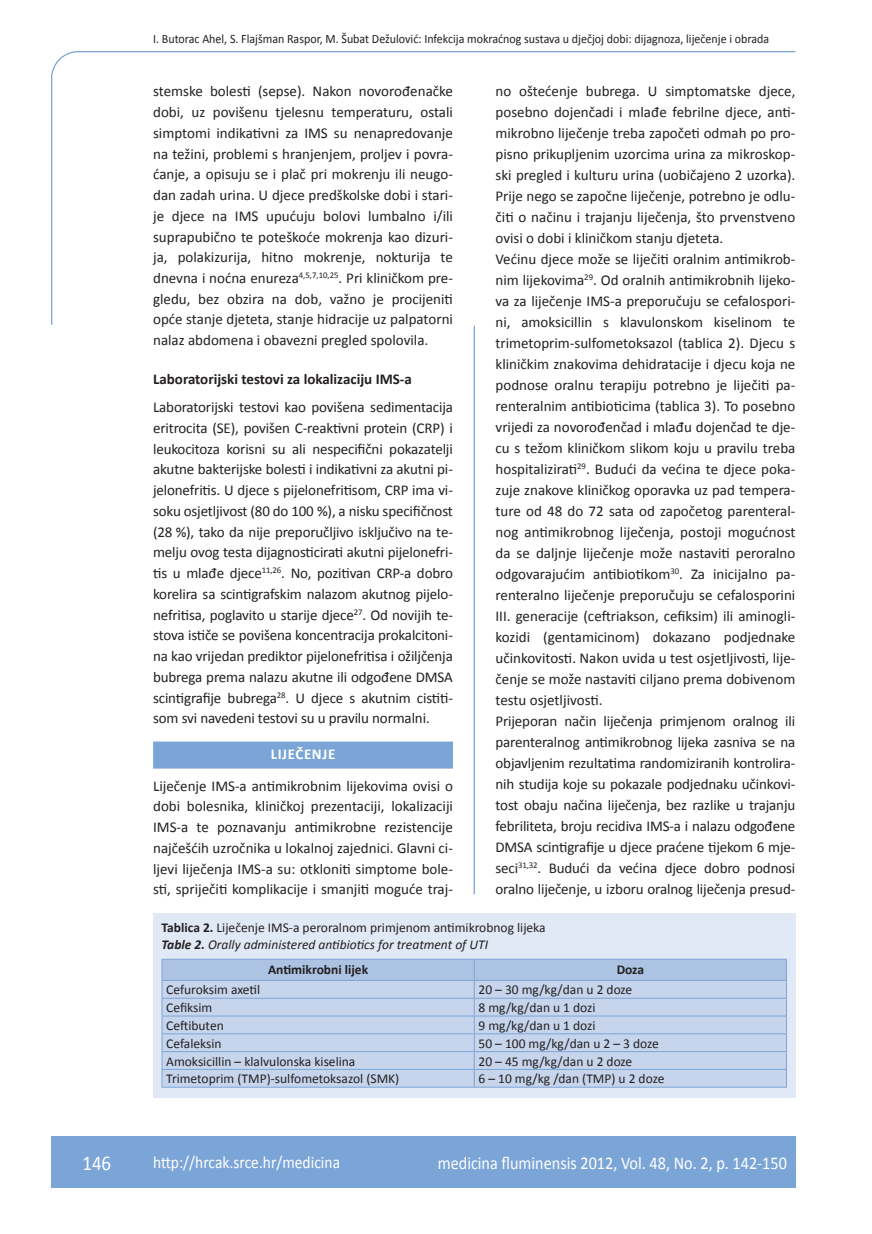
<style>
.page{position:relative;width:872px;height:1234px;background:#fff}
.page>*{position:absolute;margin:0;border:0;box-sizing:border-box;transform-origin:0 0}
.t1{font:21px "Calibri";color:#fff;scale:.9 1}
.t2{font:18px "Calibri";color:#fff;scale:.9 1}
.t3{font:17.25px "Calibri";color:#fff;scale:.9 1}
.osnovni_tekst{font:15px/21px "Calibri";color:#231f20;text-align:justify}
.podnaslov{font:700 15px "Calibri";color:#231f20}
.naslov_ruler{font:700 15px "Calibri";letter-spacing:.04em;color:#fff}
.tablica{font:13.5px "Calibri";color:#231f20}
.potpis_slika{font:13.5px/16.5px "Calibri";color:#231f20}
.tablica-2{font:700 13.5px "Calibri";color:#231f20}
.glava{font:12.75px "Calibri";color:#231f20;scale:.94 1}
.s1{font-weight:700}
.s2{font-weight:700;font-style:italic}
.s3{font-style:italic}
</style>
<div class="page">
<svg style="left:51px;top:51px;width:745px;height:274px"></svg>
<hr style="left:473px;top:325px;width:2px;height:569px;background:#7ca5d7">
<div style="left:51px;top:1135px;width:744px;height:51px;background:#7ca5d7"></div>
<div style="left:153px;top:741px;width:300px;height:27px;background:#7ca5d7"></div>
<div style="left:153px;top:913px;width:642px;height:184px;background:#e1e9f6"></div>
<hr style="left:162px;top:958px;width:312px;height:1px;background:#7ca5d7">
<hr style="left:474px;top:958px;width:313px;height:1px;background:#7ca5d7">
<svg style="left:162px;top:959px;width:625px;height:127px;background:#bdcfe9"></svg>
<hr style="left:162px;top:1086px;width:312px;height:1px;background:#7ca5d7">
<hr style="left:474px;top:1086px;width:313px;height:1px;background:#7ca5d7">
<p class="glava" style="left:153px;top:30px;width:657px">I. Butorac Ahel, S. Flajšman Raspor, M. Šubat Dežulović: Infekcija mokraćnog sustava u dječjoj dobi: dijagnoza, liječenje i obrada</p>
<p class="osnovni_tekst" style="left:153px;top:80px;width:301px">stemske bolesti (sepse). Nakon novorođenačke dobi, uz povišenu tjelesnu temperaturu, ostali simptomi indikativni za IMS su nenapredovanje na težini, problemi s hranjenjem, proljev i povra&shy;ćanje, a opisuju se i plač pri mokrenju ili neugo&shy;dan zadah urina. U djece predškolske dobi i stari&shy;je djece na IMS upućuju bolovi lumbalno i/ili suprapubično te poteškoće mokrenja kao dizuri&shy;ja, polakizurija, hitno mokrenje, nokturija te dnevna i noćna enureza<sup>4,5,7,10,25</sup>. Pri kliničkom pre&shy;gledu, bez obzira na dob, važno je procijeniti opće stanje djeteta, stanje hidracije uz palpatorni nalaz abdomena i obavezni pregled spolovila.</p>
<p class="podnaslov" style="left:153px;top:370px;width:260px">Laboratorijski testovi za lokalizaciju IMS-a</p>
<p class="osnovni_tekst" style="left:153px;top:396px;width:301px">Laboratorijski testovi kao povišena sedimentacija eritrocita (SE), povišen C-reaktivni protein (CRP) i leukocitoza korisni su ali nespecifični pokazatelji akutne bakterijske bolesti i indikativni za akutni pi&shy;jelonefritis. U djece s pijelonefritisom, CRP ima vi&shy;soku osjetljivost (80 do 100 %), a nisku specifičnost (28 %), tako da nije preporučljivo isključivo na te&shy;melju ovog testa dijagnosticirati akutni pijelonefri&shy;tis u mlađe djece<sup>11,26</sup>. No, pozitivan CRP-a dobro korelira sa scintigrafskim nalazom akutnog pijelo&shy;nefritisa, poglavito u starije djece<sup>27</sup>. Od novijih te&shy;stova ističe se povišena koncentracija prokalcitoni&shy;na kao vrijedan prediktor pijelonefritisa i ožiljčenja bubrega prema nalazu akutne ili odgođene DMSA scintigrafije bubrega<sup>28</sup>. U djece s akutnim cistiti&shy;som svi navedeni testovi su u pravilu normalni.</p>
<p class="naslov_ruler" style="left:271px;top:744px;width:66px">LIJEČENJE</p>
<p class="osnovni_tekst" style="left:153px;top:774px;width:301px">Liječenje IMS-a antimikrobnim lijekovima ovisi o dobi bolesnika, kliničkoj prezentaciji, lokalizaciji IMS-a te poznavanju antimikrobne rezistencije najčešćih uzročnika u lokalnoj zajednici. Glavni ci&shy;ljevi liječenja IMS-a su: otkloniti simptome bole&shy;sti, spriječiti komplikacije i smanjiti moguće traj-</p>
<p class="osnovni_tekst" style="left:495px;top:80px;width:301px">no oštećenje bubrega. U simptomatske djece, posebno dojenčadi i mlađe febrilne djece, anti&shy;mikrobno liječenje treba započeti odmah po pro&shy;pisno prikupljenim uzorcima urina za mikroskop&shy;ski pregled i kulturu urina (uobičajeno 2 uzorka).<br>Prije nego se započne liječenje, potrebno je odlu&shy;čiti o načinu i trajanju liječenja, što prvenstveno ovisi o dobi i kliničkom stanju djeteta.</p>
<p class="osnovni_tekst" style="left:495px;top:248px;width:301px">Većinu djece može se liječiti oralnim antimikrob&shy;nim lijekovima<sup>29</sup>. Od oralnih antimikrobnih lijeko&shy;va za liječenje IMS-a preporučuju se cefalospori&shy;ni, amoksicillin s klavulonskom kiselinom te trimetoprim-sulfometoksazol (tablica 2). Djecu s kliničkim znakovima dehidratacije i djecu koja ne podnose oralnu terapiju potrebno je liječiti pa&shy;renteralnim antibioticima (tablica 3). To posebno vrijedi za novorođenčad i mlađu dojenčad te dje&shy;cu s težom kliničkom slikom koju u pravilu treba hospitalizirati<sup>29</sup>. Budući da većina te djece poka&shy;zuje znakove kliničkog oporavka uz pad tempera&shy;ture od 48 do 72 sata od započetog parenteral&shy;nog antimikrobnog liječenja, postoji mogućnost da se daljnje liječenje može nastaviti peroralno odgovarajućim antibiotikom<sup>30</sup>. Za inicijalno pa&shy;renteralno liječenje preporučuju se cefalosporini III. generacije (ceftriakson, cefiksim) ili aminogli&shy;kozidi (gentamicinom) dokazano podjednake učinkovitosti. Nakon uvida u test osjetljivosti, lije&shy;čenje se može nastaviti ciljano prema dobivenom testu osjetljivosti.</p>
<p class="osnovni_tekst" style="left:495px;top:710px;width:301px">Prijeporan način liječenja primjenom oralnog ili parenteralnog antimikrobnog lijeka zasniva se na objavljenim rezultatima randomiziranih kontrolira&shy;nih studija koje su pokazale podjednaku učinkovi&shy;tost obaju načina liječenja, bez razlike u trajanju febriliteta, broju recidiva IMS-a i nalazu odgođene DMSA scintigrafije u djece praćene tijekom 6 mje&shy;seci<sup>31,32</sup>. Budući da većina djece dobro podnosi oralno liječenje, u izboru oralnog liječenja presud-</p>
<p class="potpis_slika" style="left:162px;top:918px;width:385px"><span class="s1">Tablica 2.</span> Liječenje IMS-a peroralnom primjenom antimikrobnog lijeka<br><span class="s2">Table 2.</span> <span class="s3">Orally administered antibiotics for treatment of UTI</span></p>
<p class="tablica-2" style="left:268px;top:960px;width:102px">Antimikrobni lijek</p>
<p class="tablica-2" style="left:616px;top:960px;width:29px">Doza</p>
<p class="tablica" style="left:166px;top:981px;width:95px">Cefuroksim axetil</p>
<p class="tablica" style="left:478px;top:981px;width:155px">20 – 30 mg/kg/dan u 2 doze</p>
<p class="tablica" style="left:166px;top:999px;width:48px">Cefiksim</p>
<p class="tablica" style="left:478px;top:999px;width:119px">8 mg/kg/dan u 1 dozi</p>
<p class="tablica" style="left:166px;top:1016px;width:59px">Ceftibuten</p>
<p class="tablica" style="left:478px;top:1016px;width:119px">9 mg/kg/dan u 1 dozi</p>
<p class="tablica" style="left:166px;top:1034px;width:57px">Cefaleksin</p>
<p class="tablica" style="left:478px;top:1034px;width:182px">50 – 100 mg/kg/dan u 2 – 3 doze</p>
<p class="tablica" style="left:166px;top:1052px;width:191px">Amoksicillin – klalvulonska kiselina</p>
<p class="tablica" style="left:478px;top:1052px;width:155px">20 – 45 mg/kg/dan u 2 doze</p>
<p class="tablica" style="left:166px;top:1070px;width:234px">Trimetoprim (TMP)-sulfometoksazol (SMK)</p>
<p class="tablica" style="left:478px;top:1070px;width:187px">6 – 10 mg/kg /dan (TMP) u 2 doze</p>
<p class="t1" style="left:82px;top:1149px;width:33px">146</p>
<p class="t3" style="left:153px;top:1150px;width:209px">http://hrcak.srce.hr/medicina</p>
<p class="t2" style="left:438px;top:1151px;width:389px">medicina fluminensis 2012, Vol. 48, No. 2, p. 142-150</p>
</div>
